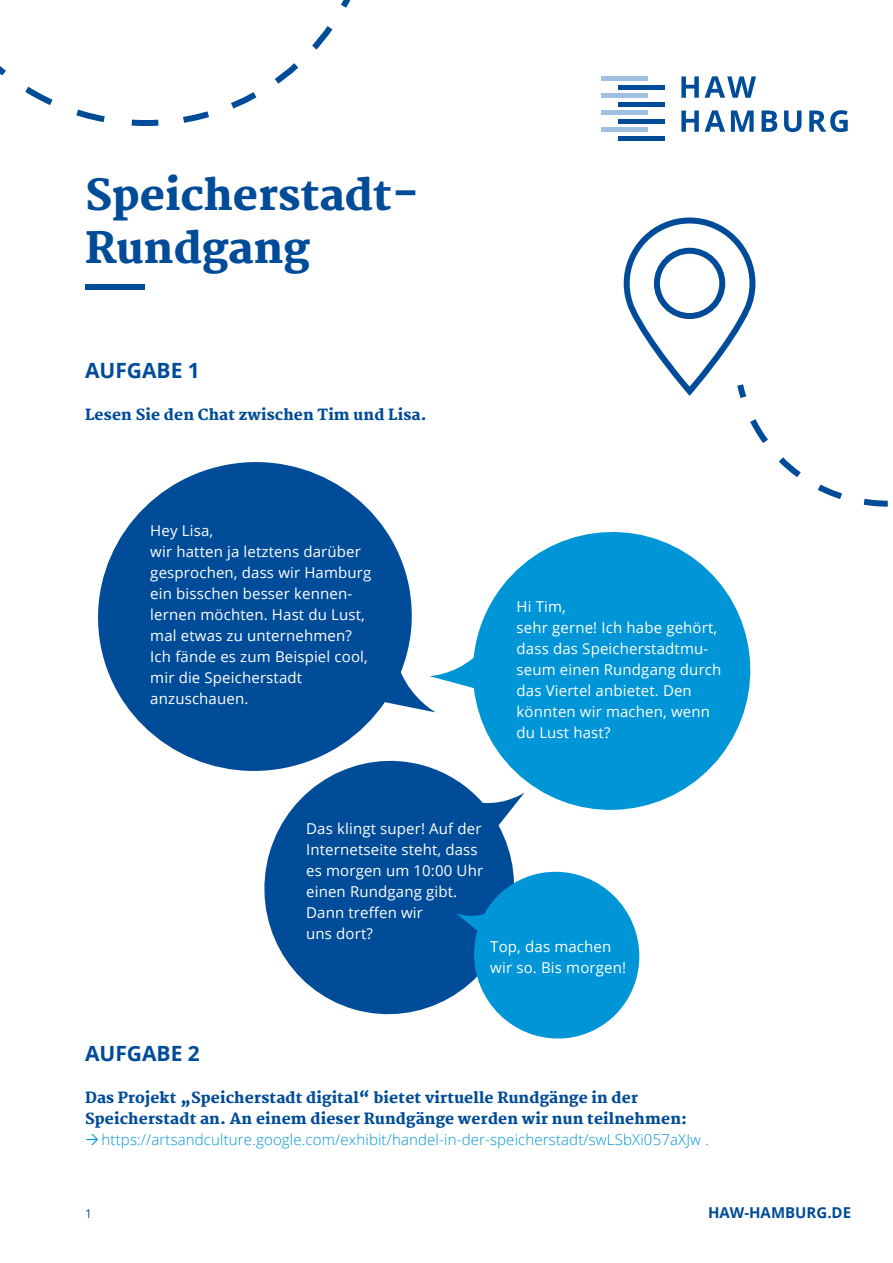
<style>
.page{position:relative;width:893px;height:1263px;background:#fff}
.page>*{position:absolute;margin:0;border:0;box-sizing:border-box;transform-origin:0 0}
.t1{font:800 42px/52.5px "Martel";color:#004c98}
.t2{font:700 21px "Open Sans";color:#004c98}
.t3{font:15px/21px "Open Sans";letter-spacing:.01em;color:#fff}
.t4{font:800 15px/21px "Martel";letter-spacing:.01em;color:#004c98}
.t5{font:300 15px "Open Sans";letter-spacing:.01em;color:#0095d6}
.t6{font:700 15px "Open Sans";color:#004c98}
.t7{font:12px "Open Sans";color:#004c98}
</style>
<div class="page">
<div style="left:85px;top:284px;width:60px;height:6px;background:#004c98"></div>
<div style="left:601px;top:76px;width:46px;height:5px;background:#9fc1e1"></div>
<div style="left:601px;top:93px;width:46px;height:5px;background:#9fc1e1"></div>
<div style="left:601px;top:110px;width:46px;height:5px;background:#9fc1e1"></div>
<div style="left:601px;top:127px;width:46px;height:5px;background:#9fc1e1"></div>
<hr style="left:618px;top:85px;width:46px;height:4px;background:#004c98">
<hr style="left:618px;top:102px;width:46px;height:4px;background:#004c98">
<hr style="left:618px;top:119px;width:46px;height:4px;background:#004c98">
<hr style="left:618px;top:136px;width:46px;height:4px;background:#004c98">
<svg style="left:681px;top:76px;width:75px;height:22px"></svg>
<svg style="left:681px;top:110px;width:167px;height:22px"></svg>
<svg style="left:98px;top:462px;width:331px;height:309px;fill:#004c98"></svg>
<svg style="left:429px;top:532px;width:322px;height:278px;fill:#0095d6"></svg>
<svg style="left:250px;top:747px;width:275px;height:268px;fill:#004c98"></svg>
<svg style="left:456px;top:860px;width:184px;height:179px"></svg>
<svg style="left:0;top:0;width:351px;height:126px"></svg>
<svg style="left:623px;top:217px;width:265px;height:290px"></svg>
<h1 class="t1" style="left:85px;top:170px;width:336px">Speicherstadt-<br>Rundgang</h1>
<h2 class="t2" style="left:85px;top:356px;width:116px">AUFGABE 1</h2>
<p class="t4" style="left:85px;top:404px;width:343px">Lesen Sie den Chat zwischen Tim und Lisa.</p>
<p class="t3" style="left:150px;top:520px;width:223px">Hey Lisa,<br>wir hatten ja letztens darüber gesprochen, dass wir Hamburg ein bisschen besser kennen&shy;lernen möchten. Hast du Lust, mal etwas zu unternehmen?<br>Ich fände es zum Beispiel cool, mir die Speicherstadt anzuschauen.</p>
<p class="t3" style="left:517px;top:596px;width:206px">Hi Tim,<br>sehr gerne! Ich habe gehört, dass das Speicherstadtmu&shy;seum einen Rundgang durch das Viertel anbietet. Den könnten wir machen, wenn du Lust hast?</p>
<p class="t3" style="left:306px;top:817px;width:179px">Das klingt super! Auf der<br>Internetseite steht, dass es morgen um 10:00 Uhr einen Rundgang gibt.<br>Dann treffen wir<br>uns dort?</p>
<p class="t3" style="left:490px;top:935px;width:137px">Top, das machen wir so. Bis morgen!</p>
<h2 class="t2" style="left:85px;top:1038px;width:116px">AUFGABE 2</h2>
<p class="t4" style="left:85px;top:1087px;width:604px">Das Projekt „Speicherstadt digital“ bietet virtuelle Rundgänge in der<br>Speicherstadt an. An einem dieser Rundgänge werden wir nun teilnehmen:</p>
<p class="t5" style="left:102px;top:1129px;width:609px">https://artsandculture.google.com/exhibit/handel-in-der-speicherstadt/swLSbXi057aXJw .</p>
<p class="t7" style="left:85px;top:1205px;width:8px">1</p>
<p class="t6" style="left:708px;top:1201px;width:145px">HAW-HAMBURG.DE</p>
</div>
